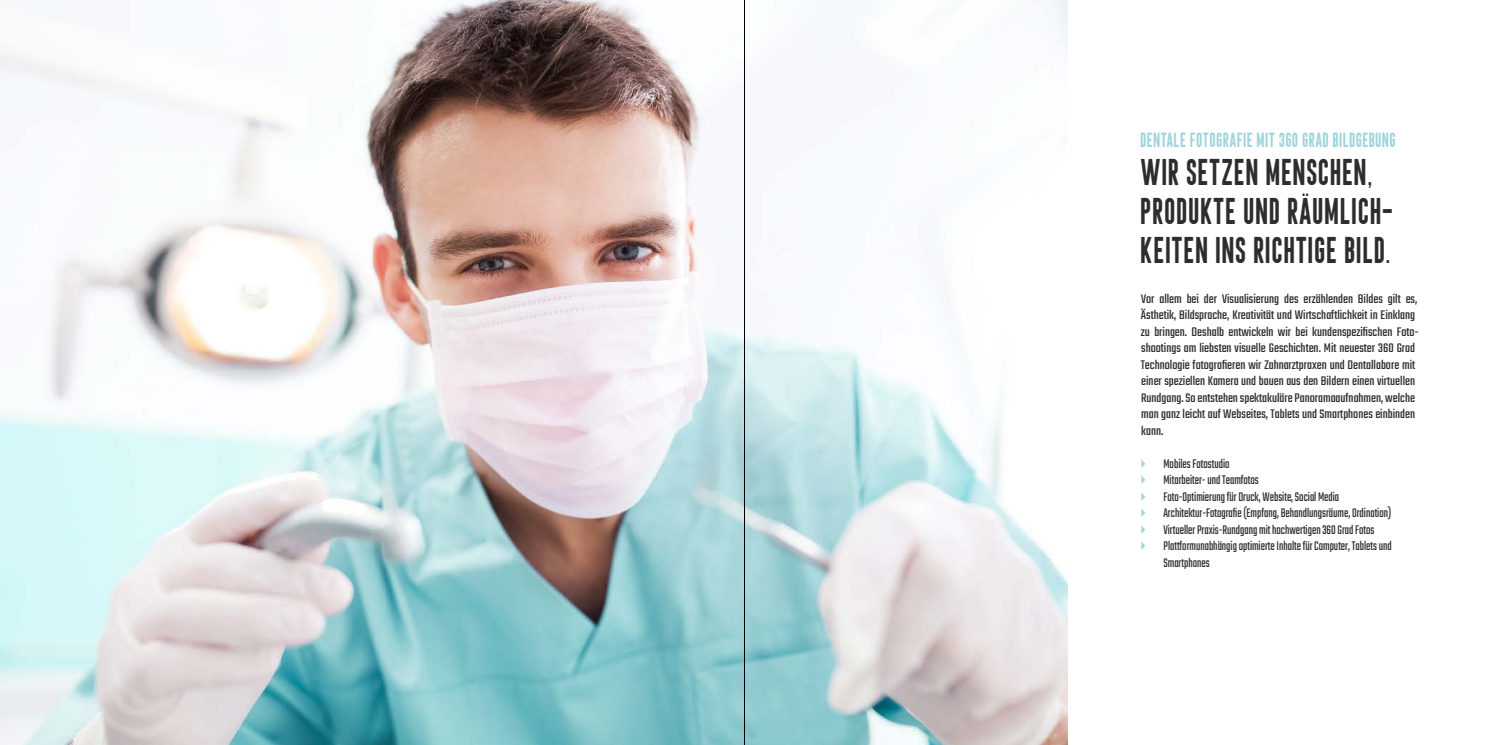
<style>
.page{position:relative;width:1489px;height:745px;background:#fff}
.page>*{position:absolute;margin:0;border:0;box-sizing:border-box;transform-origin:0 0}
.t1{font:36.25px/38.8px "Havana Sunset Sans Filled";letter-spacing:.02em;color:#2f2d2c;scale:.87 1}
.t2{font:20px "Havana Sunset Sans Filled";letter-spacing:.02em;color:#9fd5dc;scale:.87 1}
.t3{font:13.75px/16.5px "Teko";color:#2f2d2c}
.t4{font:13.75px/16.5px "Teko";color:#2f2d2c;scale:.87 1}
</style>
<div class="page">
<img style="left:0;top:0;width:1067px;height:744px">
<svg style="left:1041px;top:158px;width:26px;height:51px"></svg>
<hr style="left:744px;top:0;width:1px;height:744px;background:#000">
<h2 class="t2" style="left:1140px;top:129px;width:295px">DENTALE FOTOGRAFIE MIT 360 GRAD BILDGEBUNG</h2>
<h1 class="t1" style="left:1140px;top:152px;width:292px">WIR SETZEN MENSCHEN,<br>PRODUKTE UND RÄUMLICH-<br>KEITEN INS RICHTIGE BILD.</h1>
<p class="t3" style="left:1140px;top:291px;width:280px">Vor allem bei der Visualisierung des erzählenden Bildes gilt es, Ästhetik, Bildsprache, Kreativität und Wirtschaftlichkeit in Einklang zu bringen. Deshalb entwickeln wir bei kundenspezifischen Foto&shy;shootings am liebsten visuelle Geschichten. Mit neuester 360 Grad Technologie fotografieren wir Zahnarztpraxen und Dentallabore mit einer speziellen Kamera und bauen aus den Bildern einen virtuellen Rundgang. So entstehen spektakuläre Panoramaaufnahmen, welche man ganz leicht auf Webseites, Tablets und Smartphones einbinden kann.</p>
<p class="t4" style="left:1163px;top:456px;width:264px">Mobiles Fotostudio<br>Mitarbeiter- und Teamfotos<br>Foto-Optimierung für Druck, Website, Social Media Architektur-Fotografie (Empfang, Behandlungsräume, Ordination)<br>Virtueller Praxis-Rundgang mit hochwertigen 360 Grad Fotos Plattformunabhängig optimierte Inhalte für Computer, Tablets und Smartphones</p>
</div>
